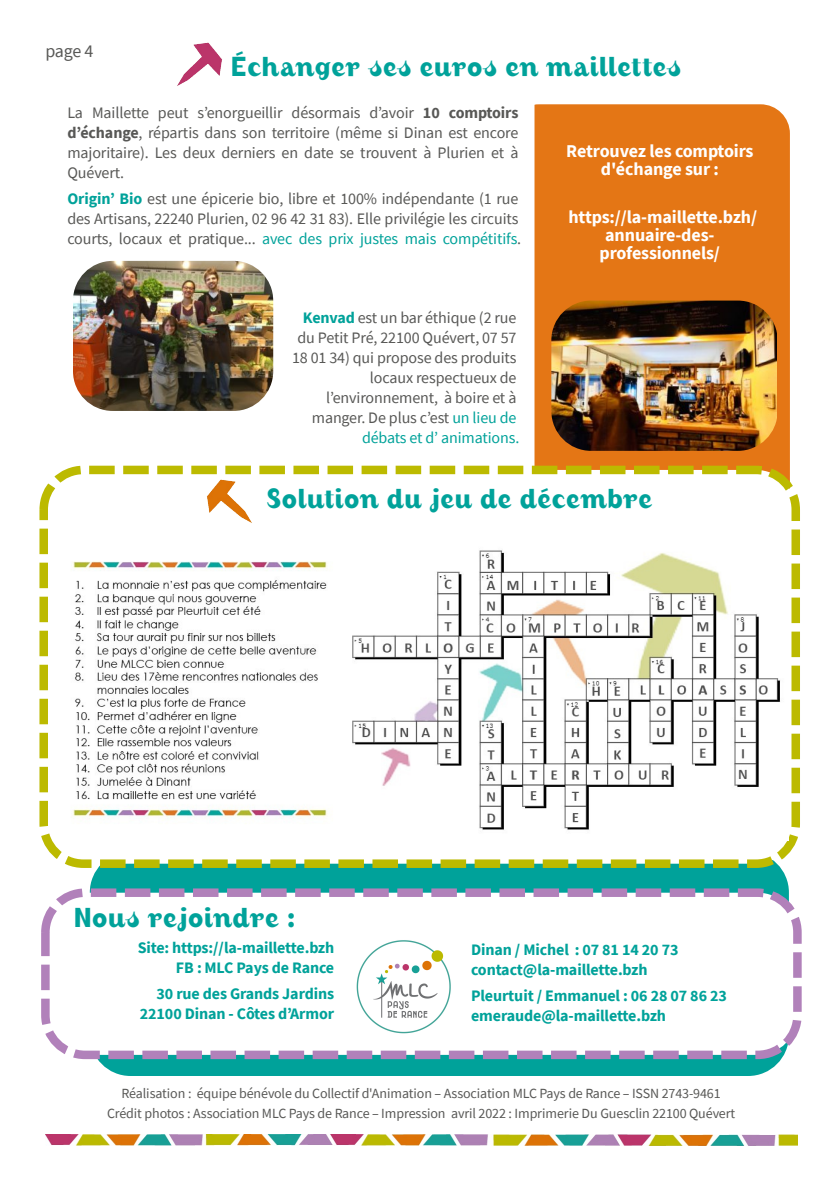
<style>
.page{position:relative;width:840px;height:1191px;background:#fff}
.page>*{position:absolute;margin:0;border:0;box-sizing:border-box;transform-origin:0 0}
.t1{font:500 24px "August";letter-spacing:-.005em;color:#00a29a}
.t2{font:700 18px/18px "Source Sans Pro";letter-spacing:-.01em;color:#fff;text-align:center}
.t3{font:18px "Source Sans Pro";color:#585856}
.t4{font:16px/20.2px "Source Sans Pro";letter-spacing:-.01em;color:#585856;text-align:justify}
.t5{font:700 16px/20.2px "Source Sans Pro";letter-spacing:-.01em;color:#00a29a}
.t6{font:14px/20.2px "Source Sans Pro";letter-spacing:-.01em;color:#585856;text-align:center}
.s1{font-weight:700}
.s2{font-weight:700;color:#00a29a}
.s3{color:#00a29a}
</style>
<div class="page">
<div style="left:510px;top:105px;width:278px;height:664px;background:#e47615;border-radius:28px"></div>
<div style="left:91px;top:852px;width:696px;height:223px;background:#00a29a;border-radius:40px"></div>
<img style="left:45px;top:1134px;width:752px;height:11px">
<div style="left:45px;top:91px;width:488px;height:430px;background:#fff"></div>
<div style="left:44px;top:470px;width:751px;height:393px;background:#fff;border-radius:40px"></div>
<div style="left:39px;top:466px;width:760px;height:402px;border:9px dashed #bcba00;border-radius:40px"></div>
<img style="left:207px;top:479px;width:45px;height:44px">
<div style="left:45px;top:892px;width:752px;height:162px;background:#fff;border-radius:40px"></div>
<div style="left:41px;top:888px;width:760px;height:171px;border:9px dashed #b181ba;border-radius:40px"></div>
<img style="left:356px;top:940px;width:95px;height:94px">
<img style="left:177px;top:42px;width:45px;height:44px">
<img style="left:72px;top:550px;width:716px;height:290px">
<img style="left:551px;top:300px;width:225px;height:151px;border-radius:40px">
<img style="left:73px;top:261px;width:200px;height:150px;border-radius:40px">
<p class="t3" style="left:45px;top:39px;width:50px">page 4</p>
<h1 class="t1" style="left:231px;top:50px;width:452px">Échanger ses euros en maillettes</h1>
<p class="t4" style="left:67px;top:102px;width:452px">La Maillette peut s’enorgueillir désormais d’avoir <span class="s1">10 comptoirs d’échange</span>, répartis dans son territoire (même si Dinan est encore majoritaire). Les deux derniers en date se trouvent à Plurien et à Quévert.</p>
<p class="t4" style="left:67px;top:188px;width:455px;text-align:left"><span class="s2">Origin’ Bio</span> est une épicerie bio, libre et 100% indépendante (1 rue des Artisans, 22240 Plurien, 02 96 42 31 83). Elle privilégie les circuits courts, locaux et pratique... <span class="s3">avec des prix justes mais compétitifs</span>.</p>
<p class="t2" style="left:566px;top:141px;width:188px">Retrouvez les comptoirs d'échange sur :</p>
<p class="t2" style="left:568px;top:207px;width:190px">https://la-maillette.bzh/ annuaire-des&shy;professionnels/</p>
<p class="t4" style="left:292px;top:307px;width:228px;text-align:right"><span class="s2">Kenvad</span> est un bar éthique (2 rue du Petit Pré, 22100 Quévert, 07 57<br>18 01 34) qui propose des produits locaux respectueux de l’environnement, à boire et à manger. De plus c’est <span class="s3">un lieu de débats et d’ animations.</span></p>
<h1 class="t1" style="left:266px;top:482px;width:388px">Solution du jeu de décembre</h1>
<h1 class="t1" style="left:74px;top:901px;width:223px">Nous rejoindre :</h1>
<p class="t5" style="left:137px;top:937px;width:198px;text-align:right">Site: https://la-maillette.bzh<br>FB : MLC Pays de Rance</p>
<p class="t5" style="left:140px;top:983px;width:196px;text-align:right">30 rue des Grands Jardins<br>22100 Dinan - Côtes d’Armor</p>
<p class="t5" style="left:471px;top:939px;width:209px">Dinan / Michel : 07 81 14 20 73 contact@la-maillette.bzh</p>
<p class="t5" style="left:471px;top:985px;width:257px">Pleurtuit / Emmanuel : 06 28 07 86 23 emeraude@la-maillette.bzh</p>
<p class="t6" style="left:107px;top:1082px;width:629px">Réalisation : équipe bénévole du Collectif d'Animation – Association MLC Pays de Rance – ISSN 2743-9461<br>Crédit photos : Association MLC Pays de Rance – Impression avril 2022 : Imprimerie Du Guesclin 22100 Quévert</p>
</div>
